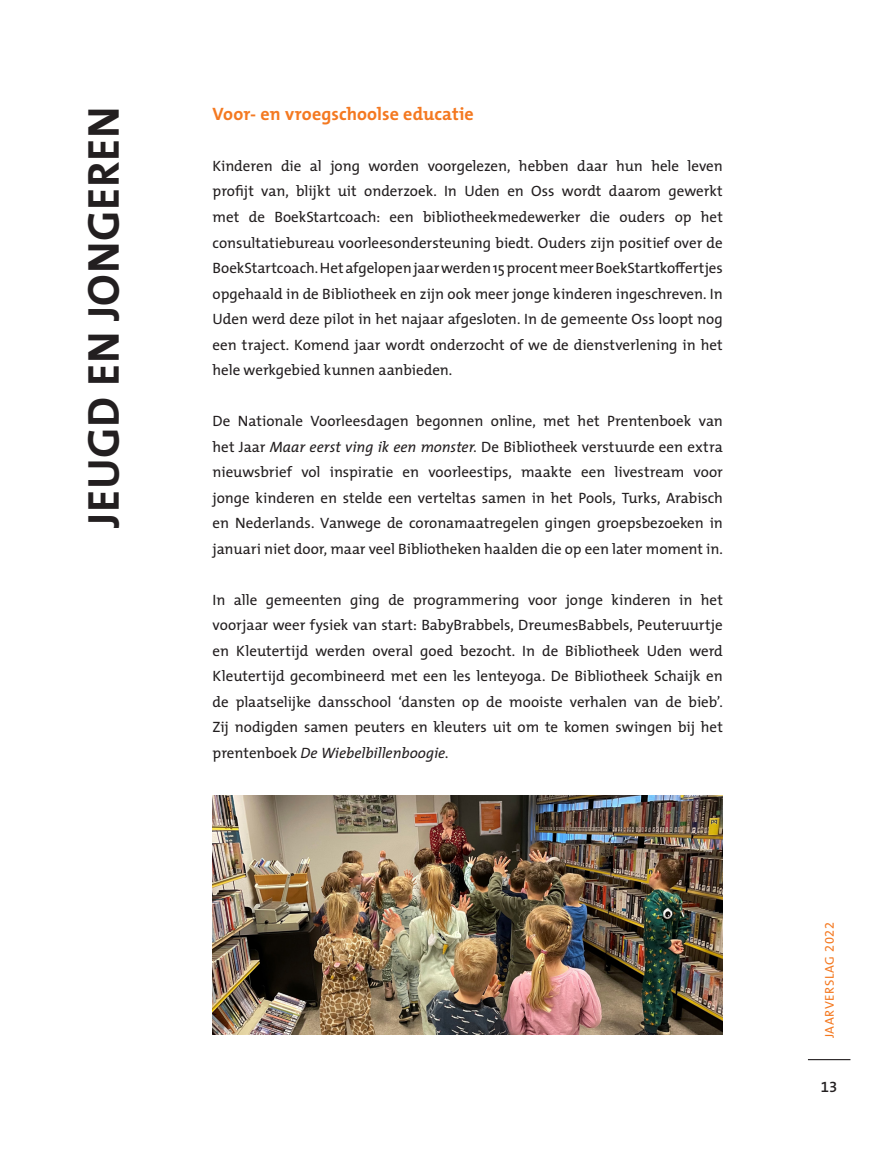
<style>
.page{position:relative;width:893px;height:1149px;background:#fff}
.page>*{position:absolute;margin:0;border:0;box-sizing:border-box;transform-origin:0 0}
.t1{font:700 45px "The Mix";letter-spacing:.015em;color:#231f20}
.t2{font:700 18px "The Mix";letter-spacing:.005em;color:#f47921}
.t3{font:15px/25.5px "The Mix";letter-spacing:-.005em;color:#231f20;text-align:justify}
.t4{font:15px "The Mix Semi Bold Expert";color:#231f20}
.t5{font:12.75px "The Mix";letter-spacing:.05em;color:#f47921}
.s1{font-style:italic}
.s2{font-family:"The Mix Regular Expert"}
</style>
<div class="page">
<hr style="left:808px;top:1058px;width:42px;height:1px;background:#231f20">
<img style="left:213px;top:795px;width:510px;height:238px">
<p class="t1" style="left:66px;top:528px;width:423px;rotate:-90deg">JEUGD EN JONGEREN</p>
<p class="t2" style="left:213px;top:99px;width:263px">Voor- en vroegschoolse educatie</p>
<p class="t3" style="left:213px;top:153px;width:512px">Kinderen die al jong worden voorgelezen, hebben daar hun hele leven profijt van, blijkt uit onderzoek. In Uden en Oss wordt daarom gewerkt met de BoekStartcoach: een bibliotheekmedewerker die ouders op het consultatiebureau voorleesondersteuning biedt. Ouders zijn positief over de BoekStartcoach. Het afgelopen jaar werden 15 procent meer BoekStartkoffertjes opgehaald in de Bibliotheek en zijn ook meer jonge kinderen ingeschreven. In Uden werd deze pilot in het najaar afgesloten. In de gemeente Oss loopt nog een traject. Komend jaar wordt onderzocht of we de dienstverlening in het hele werkgebied kunnen aanbieden.</p>
<p class="t3" style="left:213px;top:408px;width:512px">De Nationale Voorleesdagen begonnen online, met het Prentenboek van het Jaar <span class="s1">Maar eerst ving ik een monster.</span> De Bibliotheek verstuurde een extra nieuwsbrief vol inspiratie en voorleestips, maakte een livestream voor jonge kinderen en stelde een verteltas samen in het Pools, Turks, Arabisch en Nederlands. Vanwege de coronamaatregelen gingen groepsbezoeken in januari niet door, maar veel Bibliotheken haalden die op een later moment in.</p>
<p class="t3" style="left:213px;top:586px;width:512px">In alle gemeenten ging de programmering voor jonge kinderen in het voorjaar weer fysiek van start: BabyBrabbels, DreumesBabbels, Peuteruurtje en Kleutertijd werden overal goed bezocht. In de Bibliotheek Uden werd Kleutertijd gecombineerd met een les lenteyoga. De Bibliotheek Schaijk en de plaatselijke dansschool ‘dansten op de mooiste verhalen van de bieb’.<br>Zij nodigden samen peuters en kleuters uit om te komen swingen bij het prentenboek <span class="s1">De Wiebelbillenboogie.</span></p>
<p class="t5" style="left:819px;top:1037px;width:118px;rotate:-90deg">JAARVERSLAG <span class="s2">2022</span></p>
<p class="t4" style="left:821px;top:1074px;width:18px">13</p>
</div>
